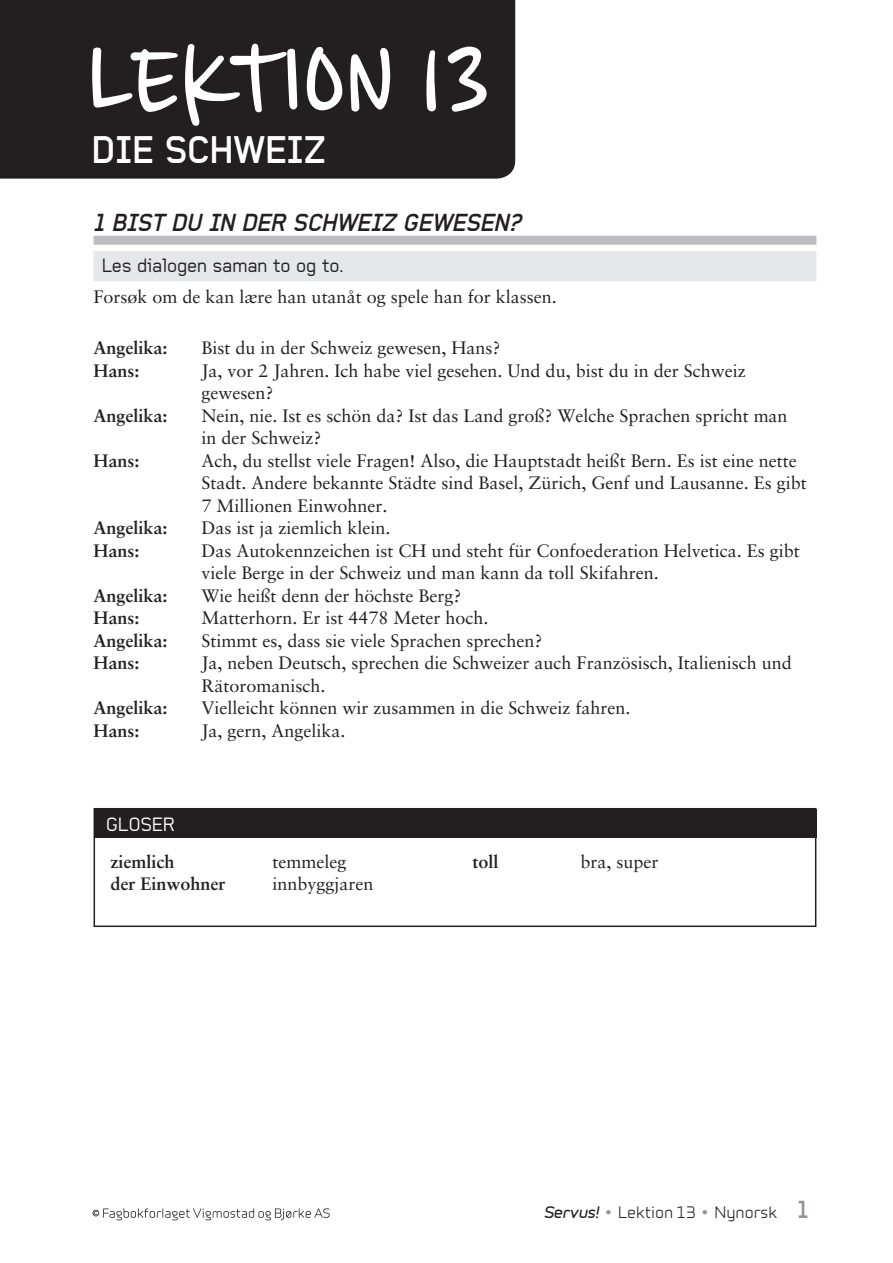
<style>
.page{position:relative;width:893px;height:1263px;background:#fff}
.page>*{position:absolute;margin:0;border:0;box-sizing:border-box;transform-origin:0 0}
.t1{font:128.7px "Casino Hand";color:#fff}
.t2{font:700 37.5px "Baksheesh";color:#fff}
.t3{font:italic 700 24px "Baksheesh";color:#231f20}
.t4{font:18.75px "Baksheesh";color:#231f20}
.t5{font:18.75px "Baksheesh";letter-spacing:.01em;color:#fff}
.t6{font:18px/22.5px "Sabon";color:#231f20}
.t7{font:700 18px "Sabon";color:#231f20}
.t8{font:15px "Infinity T Medium";color:#231f20}
.s1{font-family:"Infinity ST Bold";font-style:italic}
.s2{color:#939598}
.s3{font-family:"Baksheesh";font-weight:700;font-size:24px;color:#939598}
</style>
<div class="page">
<div style="left:0;top:0;width:515px;height:179px;background:#231f20"></div>
<div style="left:94px;top:236px;width:722px;height:9px;background:#bcbdc0"></div>
<div style="left:94px;top:251px;width:722px;height:30px;background:#e6e7e9"></div>
<div style="left:94px;top:808px;width:722px;height:119px;border:2px solid #231f20"></div>
<div style="left:94px;top:809px;width:722px;height:29px;background:#231f20"></div>
<svg style="left:92px;top:1208px;width:238px;height:12px"></svg>
<h1 class="t1" style="left:87px;top:23px;width:405px">LEKTION 13</h1>
<h2 class="t2" style="left:92px;top:128px;width:235px">DIE SCHWEIZ</h2>
<h3 class="t3" style="left:94px;top:209px;width:428px">1 BIST DU IN DER SCHWEIZ GEWESEN?</h3>
<p class="t4" style="left:102px;top:255px;width:243px">Les dialogen saman to og to.</p>
<p class="t6" style="left:94px;top:286px;width:465px">Forsøk om de kan lære han utanåt og spele han for klassen.</p>
<p class="t7" style="left:94px;top:337px;width:76px">Angelika:</p>
<p class="t6" style="left:202px;top:336px;width:301px">Bist du in der Schweiz gewesen, Hans?</p>
<p class="t7" style="left:94px;top:359px;width:48px">Hans:</p>
<p class="t6" style="left:202px;top:359px;width:546px">Ja, vor 2 Jahren. Ich habe viel gesehen. Und du, bist du in der Schweiz gewesen?</p>
<p class="t7" style="left:94px;top:404px;width:76px">Angelika:</p>
<p class="t6" style="left:202px;top:404px;width:588px">Nein, nie. Ist es schön da? Ist das Land groß? Welche Sprachen spricht man in der Schweiz?</p>
<p class="t7" style="left:94px;top:449px;width:48px">Hans:</p>
<p class="t6" style="left:202px;top:449px;width:607px">Ach, du stellst viele Fragen! Also, die Hauptstadt heißt Bern. Es ist eine nette<br>Stadt. Andere bekannte Städte sind Basel, Zürich, Genf und Lausanne. Es gibt<br>7 Millionen Einwohner.</p>
<p class="t7" style="left:94px;top:517px;width:76px">Angelika:</p>
<p class="t6" style="left:202px;top:516px;width:191px">Das ist ja ziemlich klein.</p>
<p class="t7" style="left:94px;top:539px;width:48px">Hans:</p>
<p class="t6" style="left:202px;top:539px;width:600px">Das Autokennzeichen ist CH und steht für Confoederation Helvetica. Es gibt viele Berge in der Schweiz und man kann da toll Skifahren.</p>
<p class="t7" style="left:94px;top:584px;width:76px">Angelika:</p>
<p class="t6" style="left:202px;top:584px;width:262px">Wie heißt denn der höchste Berg?</p>
<p class="t7" style="left:94px;top:607px;width:48px">Hans:</p>
<p class="t6" style="left:202px;top:606px;width:289px">Matterhorn. Er ist 4478 Meter hoch.</p>
<p class="t7" style="left:94px;top:629px;width:76px">Angelika:</p>
<p class="t6" style="left:202px;top:629px;width:342px">Stimmt es, dass sie viele Sprachen sprechen?</p>
<p class="t7" style="left:94px;top:652px;width:48px">Hans:</p>
<p class="t6" style="left:202px;top:651px;width:592px">Ja, neben Deutsch, sprechen die Schweizer auch Französisch, Italienisch und<br>Rätoromanisch.</p>
<p class="t7" style="left:94px;top:697px;width:76px">Angelika:</p>
<p class="t6" style="left:202px;top:696px;width:431px">Vielleicht können wir zusammen in die Schweiz fahren.</p>
<p class="t7" style="left:94px;top:719px;width:48px">Hans:</p>
<p class="t6" style="left:202px;top:719px;width:146px">Ja, gern, Angelika.</p>
<p class="t5" style="left:106px;top:813px;width:70px">GLOSER</p>
<p class="t7" style="left:111px;top:850px;width:65px">ziemlich</p>
<p class="t6" style="left:273px;top:850px;width:75px">temmeleg</p>
<p class="t7" style="left:111px;top:873px;width:117px">der Einwohner</p>
<p class="t6" style="left:273px;top:872px;width:103px">innbyggjaren</p>
<p class="t7" style="left:472px;top:850px;width:28px">toll</p>
<p class="t6" style="left:580px;top:850px;width:80px">bra, super</p>
<p class="t8" style="left:544px;top:1201px;width:266px"><span class="s1">Servus!</span> <span class="s2">•</span> Lektion 13 <span class="s2">•</span> Nynorsk <span class="s3">1</span></p>
</div>
